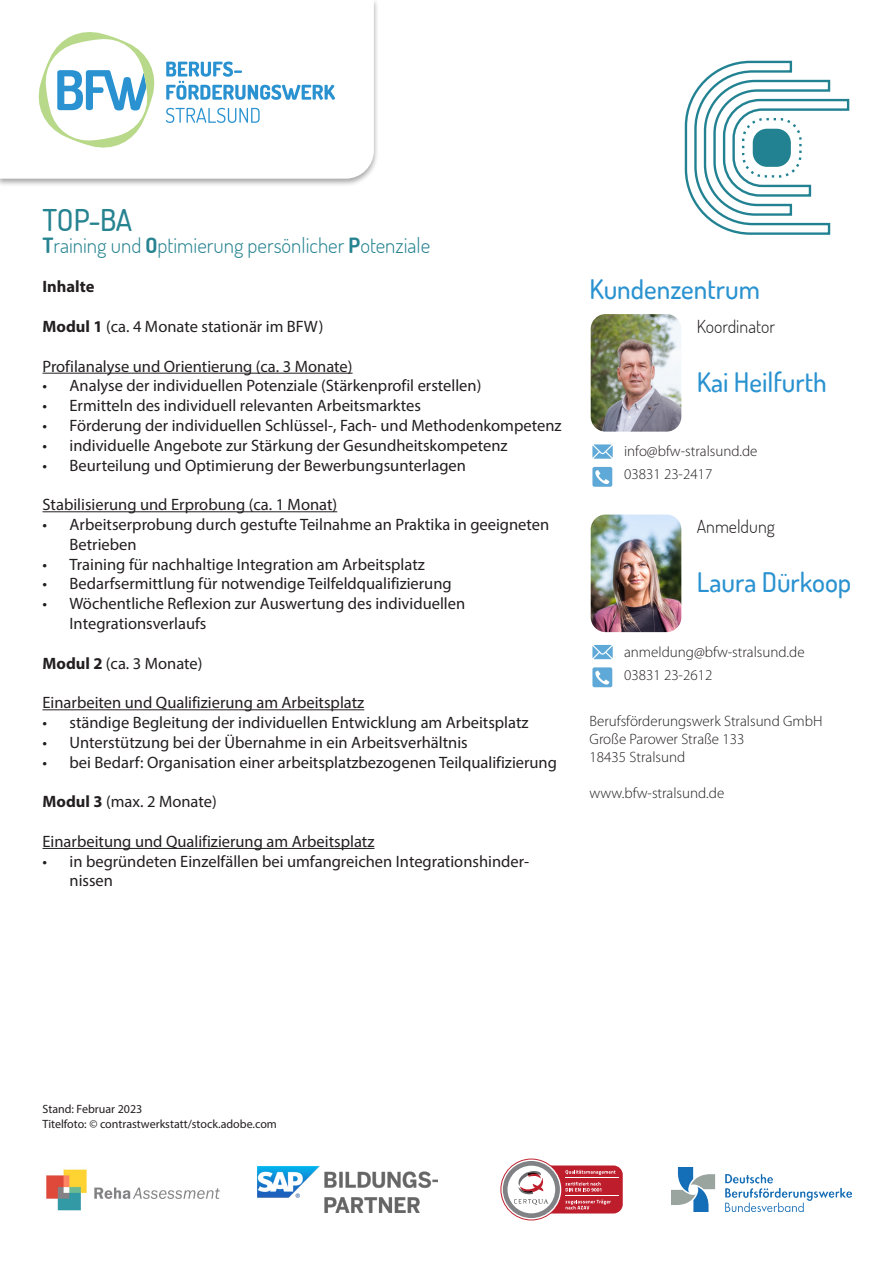
<style>
.page{position:relative;width:893px;height:1263px;background:#fff}
.page>*{position:absolute;margin:0;border:0;box-sizing:border-box;transform-origin:0 0}
.t1{font:500 30px "Dosis";color:#268390}
.t2{font:500 27px "Dosis";color:#2a92d0}
.t3{font:300 21px "Dosis";color:#268390}
.t4{font:300 18px "Dosis";color:#231f20}
.t5{font:16.5px/19.8px "Myriad Pro";color:#231f20}
.t6{font:700 16.5px "Myriad Pro";color:#231f20}
.t7{font:300 15px "Myriad Pro";color:#231f20}
.t8{font:12px "Myriad Pro";color:#231f20}
.s1{font-weight:700}
</style>
<div class="page">
<img style="left:591px;top:314px;width:90px;height:118px">
<svg style="left:592px;top:444px;width:21px;height:15px"></svg>
<div style="left:592px;top:467px;width:20px;height:20px;background:#5fa9d8;border-radius:2px"></div>
<svg style="left:595px;top:470px;width:14px;height:14px"></svg>
<hr style="left:43px;top:373px;width:310px;height:1px;background:#231f20">
<hr style="left:43px;top:511px;width:294px;height:1px;background:#231f20">
<hr style="left:43px;top:709px;width:321px;height:1px;background:#231f20">
<hr style="left:43px;top:848px;width:331px;height:1px;background:#231f20">
<img style="left:591px;top:514px;width:90px;height:118px">
<svg style="left:592px;top:645px;width:21px;height:14px"></svg>
<div style="left:592px;top:667px;width:20px;height:20px;background:#5fa9d8;border-radius:2px"></div>
<svg style="left:595px;top:670px;width:14px;height:15px"></svg>
<img style="left:46px;top:1169px;width:174px;height:42px">
<div style="left:511px;top:1165px;width:112px;height:48px;background:#be1d2c;border-radius:9px"></div>
<hr style="left:565px;top:1196px;width:53px;height:1px;background:#fff">
<hr style="left:565px;top:1177px;width:53px;height:1px;background:#fff">
<svg style="left:500px;top:1158px;width:115px;height:62px"></svg>
<img style="left:672px;top:1167px;width:180px;height:44px">
<img style="left:257px;top:1167px;width:180px;height:45px">
<div style="left:0;top:0;width:379px;height:187px;background:#231f20;opacity:.4"></div>
<svg style="left:0;top:0;width:374px;height:179px"></svg>
<svg style="left:166px;top:61px;width:169px;height:39px"></svg>
<svg style="left:166px;top:108px;width:94px;height:15px"></svg>
<svg style="left:35px;top:28px;width:123px;height:124px"></svg>
<svg style="left:684px;top:60px;width:166px;height:175px"></svg>
<p class="t1" style="left:43px;top:200px;width:91px">TOP-BA</p>
<p class="t3" style="left:43px;top:232px;width:389px"><span class="s1">T</span>raining und <span class="s1">O</span>ptimierung persönlicher <span class="s1">P</span>otenziale</p>
<p class="t6" style="left:43px;top:276px;width:54px">Inhalte</p>
<p class="t5" style="left:43px;top:316px;width:282px"><span class="s1">Modul 1</span> (ca. 4 Monate stationär im BFW)</p>
<p class="t5" style="left:43px;top:356px;width:312px">Profilanalyse und Orientierung (ca. 3 Monate)</p>
<p class="t5" style="left:43px;top:376px;width:440px">• Analyse der individuellen Potenziale (Stärkenprofil erstellen)</p>
<p class="t5" style="left:43px;top:395px;width:380px">• Ermitteln des individuell relevanten Arbeitsmarktes</p>
<p class="t5" style="left:43px;top:415px;width:521px">• Förderung der individuellen Schlüssel-, Fach- und Methodenkompetenz</p>
<p class="t5" style="left:43px;top:435px;width:467px">• individuelle Angebote zur Stärkung der Gesundheitskompetenz</p>
<p class="t5" style="left:43px;top:455px;width:425px">• Beurteilung und Optimierung der Bewerbungsunterlagen</p>
<p class="t5" style="left:43px;top:494px;width:296px">Stabilisierung und Erprobung (ca. 1 Monat)</p>
<p class="t5" style="left:70px;top:514px;width:481px;text-indent:-27px">• Arbeitserprobung durch gestufte Teilnahme an Praktika in geeigneten<br>Betrieben</p>
<p class="t5" style="left:43px;top:554px;width:384px">• Training für nachhaltige Integration am Arbeitsplatz</p>
<p class="t5" style="left:43px;top:574px;width:411px">• Bedarfsermittlung für notwendige Teilfeldqualifizierung</p>
<p class="t5" style="left:70px;top:593px;width:397px;text-indent:-27px">• Wöchentliche Reflexion zur Auswertung des individuellen<br>Integrationsverlaufs</p>
<p class="t5" style="left:43px;top:653px;width:162px"><span class="s1">Modul 2</span> (ca. 3 Monate)</p>
<p class="t5" style="left:43px;top:692px;width:323px">Einarbeiten und Qualifizierung am Arbeitsplatz</p>
<p class="t5" style="left:43px;top:712px;width:488px">• ständige Begleitung der individuellen Entwicklung am Arbeitsplatz</p>
<p class="t5" style="left:43px;top:732px;width:427px">• Unterstützung bei der Übernahme in ein Arbeitsverhältnis</p>
<p class="t5" style="left:43px;top:752px;width:516px">• bei Bedarf: Organisation einer arbeitsplatzbezogenen Teilqualifizierung</p>
<p class="t5" style="left:43px;top:791px;width:176px"><span class="s1">Modul 3</span> (max. 2 Monate)</p>
<p class="t5" style="left:43px;top:831px;width:333px">Einarbeitung und Qualifizierung am Arbeitsplatz</p>
<p class="t5" style="left:70px;top:851px;width:461px;text-indent:-27px">• in begründeten Einzelfällen bei umfangreichen Integrationshinder&shy;nissen</p>
<p class="t2" style="left:590px;top:272px;width:172px">Kundenzentrum</p>
<p class="t4" style="left:697px;top:314px;width:80px">Koordinator</p>
<p class="t2" style="left:697px;top:364px;width:132px">Kai Heilfurth</p>
<p class="t7" style="left:624px;top:442px;width:135px">info@bfw-stralsund.de</p>
<p class="t7" style="left:624px;top:465px;width:90px">03831 23-2417</p>
<p class="t4" style="left:697px;top:515px;width:80px">Anmeldung</p>
<p class="t2" style="left:697px;top:565px;width:156px">Laura Dürkoop</p>
<p class="t7" style="left:624px;top:642px;width:182px">anmeldung@bfw-stralsund.de</p>
<p class="t7" style="left:624px;top:666px;width:90px">03831 23-2612</p>
<p class="t7" style="left:590px;top:712px;width:234px">Berufsförderungswerk Stralsund GmbH</p>
<p class="t7" style="left:590px;top:730px;width:156px">Große Parower Straße 133</p>
<p class="t7" style="left:590px;top:748px;width:97px">18435 Stralsund</p>
<p class="t7" style="left:590px;top:784px;width:136px">www.bfw-stralsund.de</p>
<p class="t8" style="left:43px;top:1102px;width:101px">Stand: Februar 2023</p>
<p class="t8" style="left:43px;top:1116px;width:236px">Titelfoto: © contrastwerkstatt/stock.adobe.com</p>
</div>
